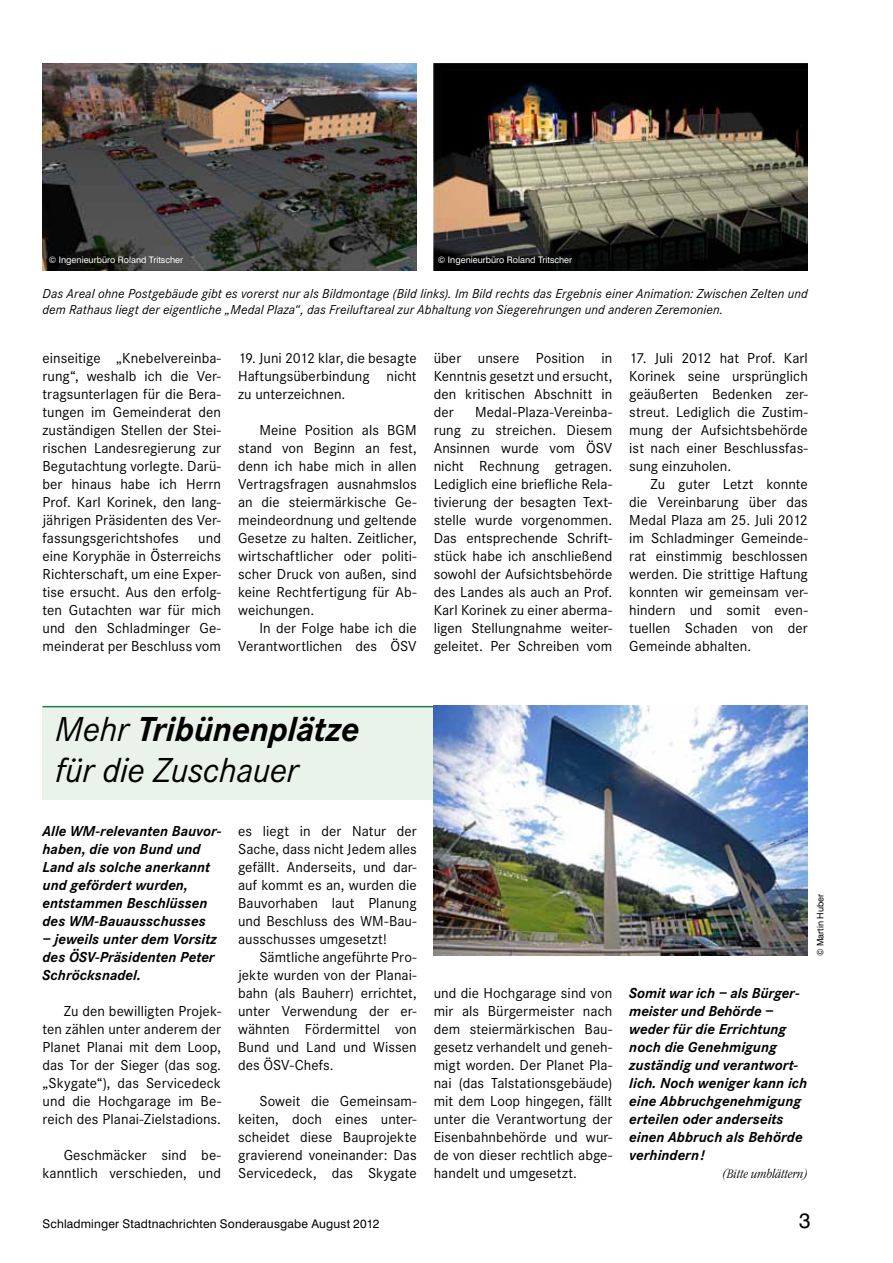
<style>
.page{position:relative;width:893px;height:1263px;background:#fff}
.page>*{position:absolute;margin:0;border:0;box-sizing:border-box;transform-origin:0 0}
.t1{font:italic 36px/40.5px "Corporate S";letter-spacing:-.01em;color:#000}
.t2{font:21px "Swiss 721 BT";color:#000}
.t3{font:15px/18px "Corporate S";letter-spacing:.005em;color:#000;text-align:justify}
.t4{font:italic 700 15px/18px "Corporate S";color:#000}
.t5{font:italic 13.5px/16.5px "Corporate S";letter-spacing:.005em;color:#000}
.t6{font:italic 300 condensed 13.5px "Garamond IT Cby BT";color:#000}
.t7{font:12px "Swiss 721 BT";letter-spacing:.015em;color:#000}
.t8{font:9px "Swiss 721 BT";color:#fff}
.t9{font:9px "Swiss 721 BT";color:#000}
.s1{font-weight:700}
</style>
<div class="page">
<div style="left:43px;top:706px;width:765px;height:93px;background:#e9f3ea"></div>
<hr style="left:43px;top:706px;width:765px;height:1px;background:#227a48">
<img style="left:434px;top:706px;width:374px;height:249px">
<img style="left:43px;top:64px;width:374px;height:207px">
<img style="left:434px;top:64px;width:374px;height:207px">
<p class="t8" style="left:49px;top:254px;width:136px">© Ingenieurbüro Roland Tritscher</p>
<p class="t8" style="left:438px;top:254px;width:136px">© Ingenieurbüro Roland Tritscher</p>
<p class="t5" style="left:43px;top:285px;width:767px">Das Areal ohne Postgebäude gibt es vorerst nur als Bildmontage (Bild links). Im Bild rechts das Ergebnis einer Animation: Zwischen Zelten und dem Rathaus liegt der eigentliche „Medal Plaza“, das Freiluftareal zur Abhaltung von Siegerehrungen und anderen Zeremonien.</p>
<p class="t3" style="left:42px;top:349px;width:180px">einseitige „Knebelvereinba&shy;rung“, weshalb ich die Ver&shy;tragsunterlagen für die Bera&shy;tungen im Gemeinderat den zuständigen Stellen der Stei&shy;rischen Landesregierung zur Begutachtung vorlegte. Darü&shy;ber hinaus habe ich Herrn Prof. Karl Korinek, den lang&shy;jährigen Präsidenten des Ver&shy;fassungsgerichtshofes</p>
<p class="t3" style="left:42px;top:529px;width:180px;text-indent:156px">und eine Koryphäe in Österreichs Richterschaft, um eine Exper&shy;tise ersucht. Aus den erfolg&shy;ten Gutachten war für mich und den Schladminger Ge&shy;meinderat per Beschluss vom</p>
<p class="t3" style="left:238px;top:349px;width:180px">19. Juni 2012 klar, die besagte Haftungsüberbindung nicht zu unterzeichnen.</p>
<p class="t3" style="left:238px;top:421px;width:180px;text-indent:21px">Meine Position als BGM stand von Beginn an fest, denn ich habe mich in allen Vertragsfragen ausnahmslos an die steiermärkische Ge&shy;meindeordnung und geltende Gesetze zu halten. Zeitlicher, wirtschaftlicher oder politi&shy;scher Druck von außen, sind keine Rechtfertigung für Ab&shy;weichungen.</p>
<p class="t3" style="left:238px;top:619px;width:180px;text-align:right">In der Folge habe ich die<br>Verantwortlichen des ÖSV</p>
<p class="t3" style="left:434px;top:349px;width:180px">über unsere Position in Kenntnis gesetzt und ersucht, den kritischen Abschnitt in der</p>
<p class="t3" style="left:434px;top:403px;width:180px;text-indent:41px">Medal-Plaza-Vereinba&shy;rung zu streichen. Diesem Ansinnen wurde vom ÖSV nicht Rechnung getragen.<br>Lediglich eine briefliche Rela&shy;tivierung der besagten Text&shy;stelle wurde vorgenommen.<br>Das entsprechende Schrift&shy;stück habe ich anschließend sowohl der Aufsichtsbehörde des Landes als auch an Prof.<br>Karl Korinek zu einer aberma&shy;ligen Stellungnahme weiter&shy;geleitet. Per Schreiben vom</p>
<p class="t3" style="left:629px;top:349px;width:180px">17. Juli 2012 hat Prof. Karl Korinek seine ursprünglich geäußerten Bedenken zer&shy;streut. Lediglich die Zustim&shy;mung der Aufsichtsbehörde ist nach einer Beschlussfas&shy;sung einzuholen.</p>
<p class="t3" style="left:629px;top:475px;width:180px;text-indent:21px">Zu guter Letzt konnte die Vereinbarung über das Medal Plaza am 25. Juli 2012 im Schladminger Gemeinde&shy;rat einstimmig beschlossen werden. Die strittige Haftung konnten wir gemeinsam ver&shy;hindern und somit even&shy;tuellen Schaden von der Gemeinde abhalten.</p>
<h1 class="t1" style="left:55px;top:709px;width:306px">Mehr <span class="s1">Tribünenplätze </span>für die Zuschauer</h1>
<p class="t4" style="left:43px;top:822px;width:180px">Alle WM-relevanten Bauvor&shy;haben, die von Bund und<br>Land als solche anerkannt und gefördert wurden, entstammen Beschlüssen des WM-Bauausschusses</p>
<p class="t4" style="left:43px;top:930px;width:176px">– jeweils unter dem Vorsitz des ÖSV-Präsidenten Peter<br>Schröcksnadel.</p>
<p class="t3" style="left:43px;top:1002px;width:180px;text-indent:21px">Zu den bewilligten Projek&shy;ten zählen unter anderem der Planet Planai mit dem Loop, das Tor der Sieger (das sog. „Skygate“), das Servicedeck und die Hochgarage im Be&shy;reich des Planai-Zielstadions.</p>
<p class="t3" style="left:42px;top:1146px;width:180px;text-align:right">Geschmäcker sind be&shy;kanntlich verschieden, und</p>
<p class="t3" style="left:238px;top:822px;width:180px">es liegt in der Natur der Sache, dass nicht Jedem alles gefällt. Anderseits, und dar&shy;auf kommt es an, wurden die Bauvorhaben laut Planung und Beschluss des WM-Bau&shy;ausschusses umgesetzt!</p>
<p class="t3" style="left:238px;top:948px;width:180px;text-indent:21px">Sämtliche angeführte Pro&shy;jekte wurden von der Planai&shy;bahn (als Bauherr) errichtet, unter Verwendung der er&shy;wähnten Fördermittel von Bund und Land und Wissen des ÖSV-Chefs.</p>
<p class="t3" style="left:238px;top:1092px;width:180px;text-indent:21px">Soweit die Gemeinsam&shy;keiten, doch eines unter&shy;scheidet diese Bauprojekte gravierend voneinander: Das Servicedeck, das Skygate</p>
<p class="t9" style="left:815px;top:956px;width:64px;rotate:-90deg">© Martin Huber</p>
<p class="t3" style="left:434px;top:984px;width:180px">und die Hochgarage sind von mir als Bürgermeister nach dem steiermärkischen Bau&shy;gesetz verhandelt und geneh&shy;migt worden. Der Planet Pla&shy;nai (das Talstationsgebäude) mit dem Loop hingegen, fällt unter die Verantwortung der Eisenbahnbehörde und wur&shy;de von dieser rechtlich abge&shy;handelt und umgesetzt.</p>
<p class="t4" style="left:629px;top:984px;width:180px">Somit war ich – als Bürger&shy;meister und Behörde – weder für die Errichtung noch die Genehmigung zuständig und verantwort&shy;lich. Noch weniger kann ich eine Abbruchgenehmigung erteilen oder anderseits einen Abbruch als Behörde verhindern!</p>
<p class="t6" style="left:723px;top:1166px;width:87px">(Bitte umblättern)</p>
<p class="t7" style="left:43px;top:1216px;width:338px">Schladminger Stadtnachrichten Sonderausgabe August 2012</p>
<h2 class="t2" style="left:799px;top:1208px;width:13px">3</h2>
</div>
